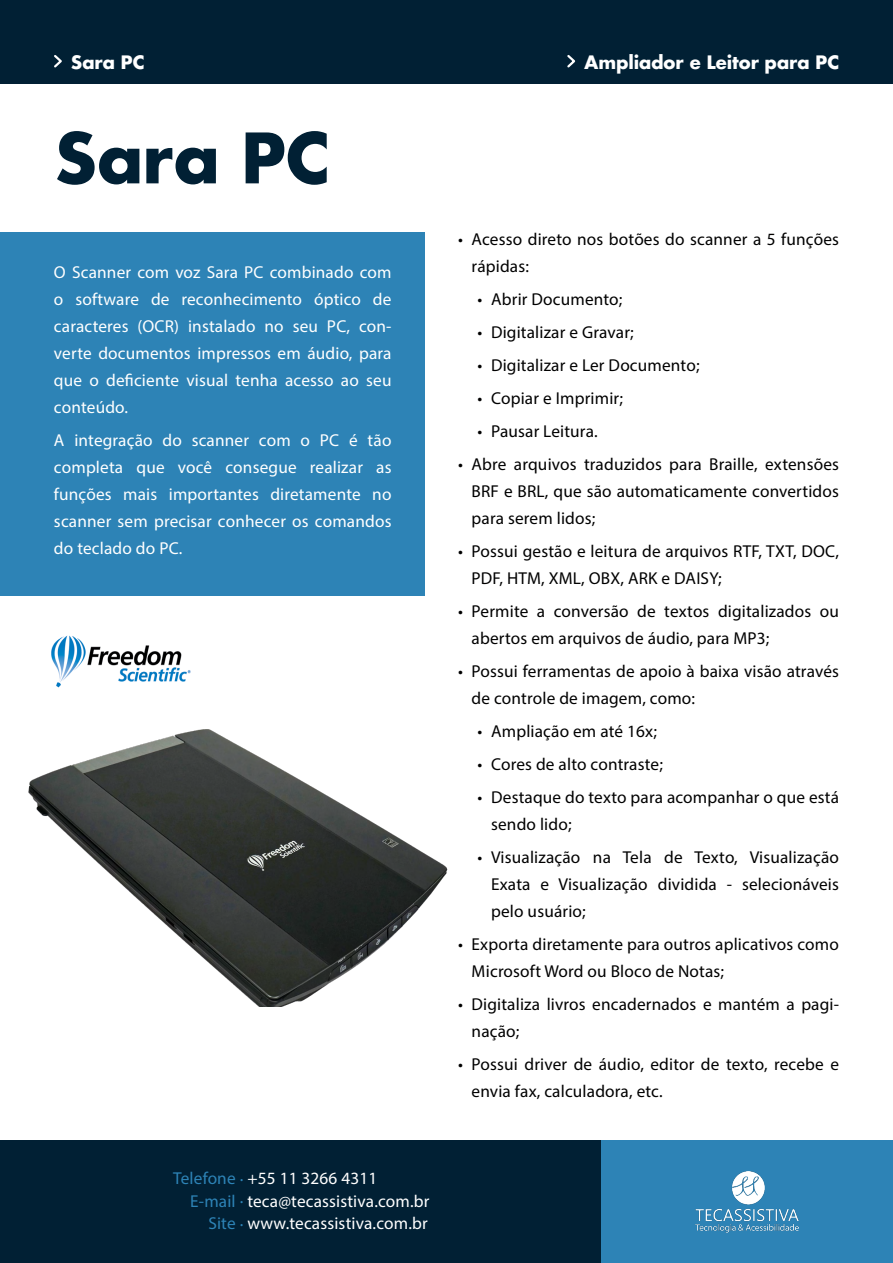
<style>
.page{position:relative;width:893px;height:1263px;background:#fff}
.page>*{position:absolute;margin:0;border:0;box-sizing:border-box;transform-origin:0 0}
.t1{font:700 67.5px "Futura";letter-spacing:-.02em;color:#012034}
.t2{font:700 18px "Futura";letter-spacing:-.02em;color:#fff}
.t3{font:17.25px/27px "Myriad Pro";letter-spacing:.01em;color:#010000}
.t4{font:17.25px/27px "Myriad Pro";letter-spacing:.01em;color:#fff;text-align:justify}
.s1{color:#2d83b6}
</style>
<div class="page">
<img style="left:28px;top:729px;width:420px;height:278px">
<div style="left:0;top:0;width:893px;height:83px;background:#012034"></div>
<div style="left:0;top:232px;width:425px;height:363px;background:#2d83b6"></div>
<div style="left:0;top:1140px;width:601px;height:123px;background:#012034"></div>
<div style="left:601px;top:1140px;width:292px;height:123px;background:#2d83b6"></div>
<img style="left:696px;top:1171px;width:102px;height:61px">
<img style="left:51px;top:635px;width:140px;height:53px">
<svg style="left:567px;top:55px;width:9px;height:13px"></svg>
<svg style="left:54px;top:55px;width:8px;height:13px"></svg>
<p class="t2" style="left:71px;top:49px;width:75px">Sara PC</p>
<h1 class="t1" style="left:54px;top:109px;width:277px">Sara PC</h1>
<p class="t4" style="left:54px;top:259px;width:339px">O Scanner com voz Sara PC combinado com o software de reconhecimento óptico de caracteres (OCR) instalado no seu PC, con&shy;verte documentos impressos em áudio, para que o deficiente visual tenha acesso ao seu conteúdo.</p>
<p class="t4" style="left:54px;top:427px;width:339px">A integração do scanner com o PC é tão completa que você consegue realizar as funções mais importantes diretamente no scanner sem precisar conhecer os comandos do teclado do PC.</p>
<p class="t4" style="left:173px;top:1165px;width:206px"><span class="s1">Telefone </span><sup>.</sup> +55 11 3266 4311</p>
<p class="t4" style="left:190px;top:1187px;width:241px"><span class="s1">E-mail </span><sup>.</sup> teca@tecassistiva.com.br</p>
<p class="t4" style="left:208px;top:1210px;width:221px"><span class="s1">Site </span><sup>.</sup> www.tecassistiva.com.br</p>
<p class="t2" style="left:584px;top:49px;width:256px">Ampliador e Leitor para PC</p>
<p class="t3" style="left:472px;top:225px;width:369px;text-indent:-14px">• Acesso direto nos botões do scanner a 5 funções rápidas:</p>
<p class="t3" style="left:478px;top:285px;width:146px">• Abrir Documento;</p>
<p class="t3" style="left:478px;top:318px;width:158px">• Digitalizar e Gravar;</p>
<p class="t3" style="left:478px;top:351px;width:223px">• Digitalizar e Ler Documento;</p>
<p class="t3" style="left:478px;top:384px;width:147px">• Copiar e Imprimir;</p>
<p class="t3" style="left:478px;top:417px;width:122px">• Pausar Leitura.</p>
<p class="t3" style="left:472px;top:450px;width:369px;text-align:justify;text-indent:-14px">• Abre arquivos traduzidos para Braille, extensões BRF e BRL, que são automaticamente convertidos para serem lidos;</p>
<p class="t3" style="left:472px;top:537px;width:369px;text-indent:-14px">• Possui gestão e leitura de arquivos RTF, TXT, DOC,<br>PDF, HTM, XML, OBX, ARK e DAISY;</p>
<p class="t3" style="left:472px;top:597px;width:369px;text-indent:-14px">• Permite a conversão de textos digitalizados ou abertos em arquivos de áudio, para MP3;</p>
<p class="t3" style="left:472px;top:657px;width:369px;text-indent:-14px">• Possui ferramentas de apoio à baixa visão através de controle de imagem, como:</p>
<p class="t3" style="left:478px;top:717px;width:181px">• Ampliação em até 16x;</p>
<p class="t3" style="left:478px;top:750px;width:187px">• Cores de alto contraste;</p>
<p class="t3" style="left:491px;top:783px;width:349px;text-indent:-14px">• Destaque do texto para acompanhar o que está sendo lido;</p>
<p class="t3" style="left:491px;top:843px;width:349px;text-align:justify;text-indent:-14px">• Visualização na Tela de Texto, Visualização Exata e Visualização dividida - selecionáveis pelo usuário;</p>
<p class="t3" style="left:472px;top:930px;width:369px;text-indent:-14px">• Exporta diretamente para outros aplicativos como<br>Microsoft Word ou Bloco de Notas;</p>
<p class="t3" style="left:472px;top:990px;width:369px;text-indent:-14px">• Digitaliza livros encadernados e mantém a pagi&shy;nação;</p>
<p class="t3" style="left:472px;top:1050px;width:369px;text-indent:-14px">• Possui driver de áudio, editor de texto, recebe e envia fax, calculadora, etc.</p>
</div>
